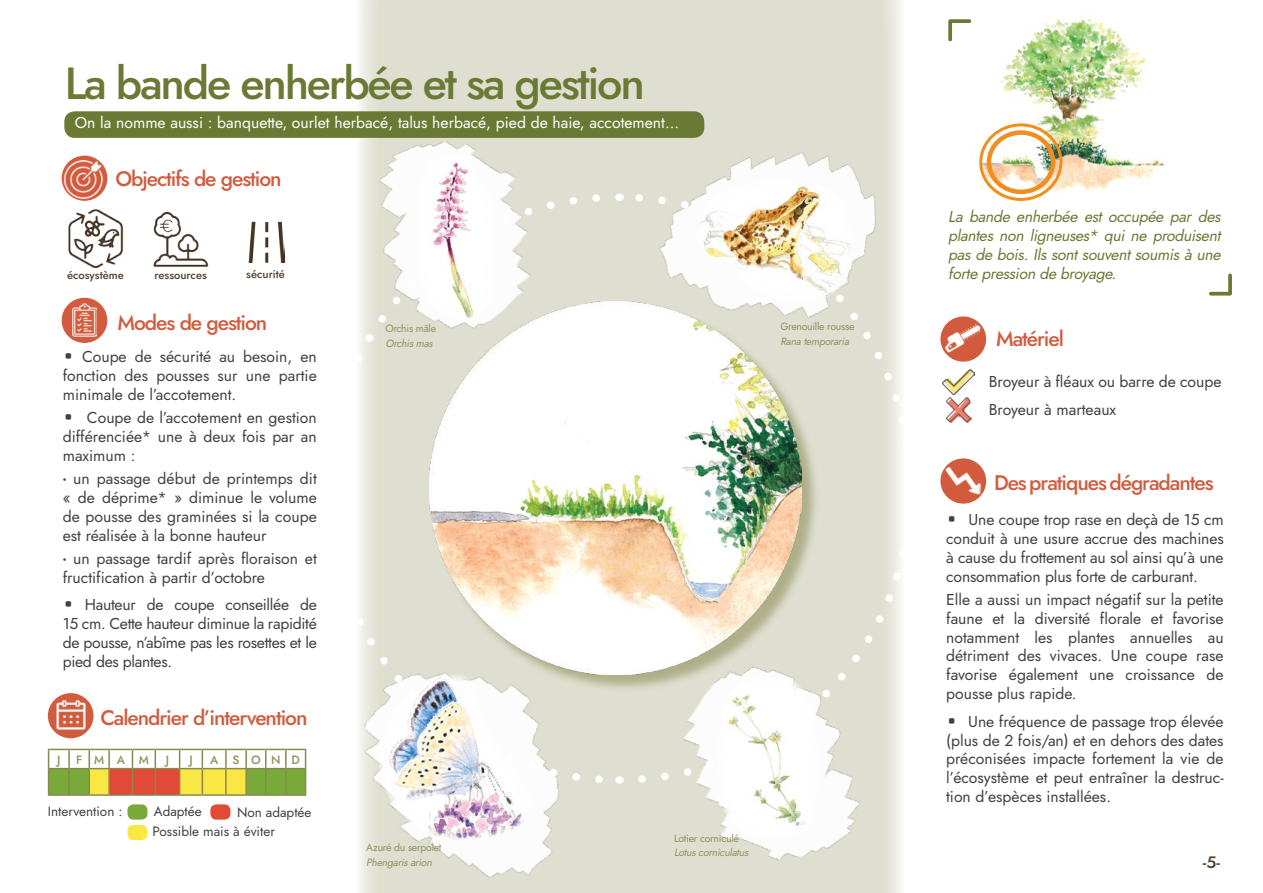
<style>
.page{position:relative;width:1263px;height:893px;background:#fff}
.page>*{position:absolute;margin:0;border:0;box-sizing:border-box;transform-origin:0 0}
.t1{font:500 45px "Jost";letter-spacing:-.05em;color:#6a7a34}
.t2{font:500 21px "Jost";letter-spacing:-.05em;color:#d25b3d}
.t3{font:500 16.5px "Jost";color:#4f3e31}
.t4{font:15.75px/18.9px "Jost";color:#414042;text-align:justify}
.t5{font:italic 15.75px/18.9px "Jost";color:#6a7a34;text-align:justify}
.t6{font:15.75px "Jost";color:#fff}
.t7{font:13.5px/19px "Jost";color:#414042}
.t8{font:500 12px "Jost";letter-spacing:.97em;color:#91915d}
.t9{font:500 11.25px "Jost";color:#4f3e31}
.t10{font:10.5px "Jost";letter-spacing:-.025em;color:#91915d}
.t11{font:italic 10.5px "Jost";color:#91915d}
.s1{font-family:"OCRA Std"}
.s2{font-family:"Nickelodeon NF"}
</style>
<div class="page">
<div style="left:359px;top:0;width:542px;height:893px;background:#dfdfd1"></div>
<img style="left:359px;top:787px;width:220px;height:101px">
<img style="left:634px;top:787px;width:241px;height:97px">
<img style="left:635px;top:95px;width:266px;height:95px">
<img style="left:372px;top:140px;width:194px;height:50px">
<div style="left:64px;top:111px;width:640px;height:27px;background:#6a7a34;border-radius:10px"></div>
<img style="left:429px;top:302px;width:373px;height:372px">
<img style="left:949px;top:18px;width:216px;height:175px">
<svg style="left:634px;top:492px;width:267px;height:295px"></svg>
<svg style="left:623px;top:190px;width:278px;height:284px"></svg>
<svg style="left:359px;top:190px;width:245px;height:295px"></svg>
<svg style="left:359px;top:503px;width:256px;height:284px"></svg>
<img style="left:378px;top:674px;width:157px;height:166px">
<img style="left:716px;top:674px;width:103px;height:166px">
<img style="left:417px;top:153px;width:81px;height:166px">
<img style="left:696px;top:179px;width:157px;height:124px">
<svg style="left:48px;top:749px;width:258px;height:45px"></svg>
<hr style="left:48px;top:794px;width:21px;height:2px;background:#88884f">
<hr style="left:69px;top:794px;width:20px;height:2px;background:#88884f">
<hr style="left:89px;top:794px;width:20px;height:2px;background:#88884f">
<hr style="left:109px;top:794px;width:23px;height:2px;background:#88884f">
<hr style="left:132px;top:794px;width:23px;height:2px;background:#88884f">
<hr style="left:155px;top:794px;width:25px;height:2px;background:#88884f">
<hr style="left:180px;top:794px;width:22px;height:2px;background:#88884f">
<hr style="left:202px;top:794px;width:24px;height:2px;background:#88884f">
<hr style="left:226px;top:794px;width:20px;height:2px;background:#88884f">
<hr style="left:246px;top:794px;width:20px;height:2px;background:#88884f">
<hr style="left:266px;top:794px;width:20px;height:2px;background:#88884f">
<hr style="left:286px;top:794px;width:20px;height:2px;background:#88884f">
<div style="left:987px;top:130px;width:68px;height:64px;border:4px solid #f18e1d;border-radius:50%"></div>
<div style="left:979px;top:123px;width:83px;height:78px;border:3px solid #f18e1d;border-radius:50%"></div>
<svg style="left:62px;top:156px;width:45px;height:45px"></svg>
<img style="left:64px;top:161px;width:40px;height:38px">
<img style="left:943px;top:369px;width:32px;height:25px">
<img style="left:946px;top:397px;width:25px;height:25px">
<div style="left:62px;top:298px;width:45px;height:45px;background:#d25b3d;border-radius:50%"></div>
<img style="left:72px;top:303px;width:25px;height:33px">
<div style="left:48px;top:693px;width:46px;height:45px;background:#d25b3d;border-radius:50%"></div>
<img style="left:54px;top:699px;width:33px;height:31px">
<div style="left:940px;top:316px;width:46px;height:46px;background:#d25b3d;border-radius:50%"></div>
<img style="left:945px;top:323px;width:37px;height:32px">
<div style="left:940px;top:458px;width:46px;height:46px;background:#d25b3d;border-radius:50%"></div>
<img style="left:945px;top:460px;width:35px;height:34px">
<svg style="left:950px;top:19px;width:19px;height:4px"></svg>
<svg style="left:948px;top:21px;width:4px;height:19px"></svg>
<svg style="left:1211px;top:292px;width:19px;height:4px"></svg>
<svg style="left:1228px;top:275px;width:4px;height:18px"></svg>
<div style="left:127px;top:804px;width:21px;height:16px;background:#79aa39;border-radius:6px"></div>
<div style="left:127px;top:825px;width:21px;height:15px;background:#f9e743;border-radius:6px"></div>
<div style="left:210px;top:804px;width:20px;height:16px;background:#e14a36;border-radius:6px"></div>
<img style="left:68px;top:209px;width:56px;height:58px">
<img style="left:153px;top:211px;width:56px;height:56px">
<img style="left:248px;top:221px;width:36px;height:42px">
<h1 class="t1" style="left:65px;top:53px;width:582px">La bande enherbée et sa gestion</h1>
<p class="t6" style="left:75px;top:112px;width:606px">On la nomme aussi : banquette, ourlet herbacé, talus herbacé, pied de haie, accotement...</p>
<h2 class="t2" style="left:115px;top:164px;width:168px">Objectifs de gestion</h2>
<p class="t9" style="left:67px;top:267px;width:58px">écosystème</p>
<p class="t9" style="left:155px;top:267px;width:54px">ressources</p>
<p class="t9" style="left:246px;top:266px;width:40px">sécurité</p>
<h2 class="t2" style="left:118px;top:309px;width:151px">Modes de gestion</h2>
<p class="t4" style="left:63px;top:348px;width:256px"><span class="s1">•</span> Coupe de sécurité au besoin, en fonction des pousses sur une partie minimale de l’accotement.</p>
<p class="t4" style="left:63px;top:408px;width:256px"><span class="s1">•</span> Coupe de l’accotement en gestion différenciée* une à deux fois par an maximum :</p>
<p class="t4" style="left:63px;top:469px;width:256px"><span class="s2">·</span> un passage début de printemps dit « de déprime* » diminue le volume de pousse des graminées si la coupe est réalisée à la bonne hauteur</p>
<p class="t4" style="left:63px;top:549px;width:256px"><span class="s2">·</span> un passage tardif après floraison et fructification à partir d’octobre</p>
<p class="t4" style="left:63px;top:596px;width:256px"><span class="s1">•</span> Hauteur de coupe conseillée de 15 cm. Cette hauteur diminue la rapidité de pousse, n’abîme pas les rosettes et le pied des plantes.</p>
<h2 class="t2" style="left:100px;top:703px;width:209px">Calendrier d’intervention</h2>
<p class="t8" style="left:57px;top:751px;width:5px">J</p>
<p class="t8" style="left:76px;top:751px;width:74px">FMA M</p>
<p class="t8" style="left:166px;top:751px;width:5px">J</p>
<p class="t8" style="left:189px;top:751px;width:5px">J</p>
<p class="t8" style="left:210px;top:751px;width:91px">A SOND</p>
<p class="t7" style="left:48px;top:802px;width:76px">Intervention :</p>
<p class="t7" style="left:154px;top:802px;width:49px">Adaptée</p>
<p class="t7" style="left:153px;top:803px;width:160px;text-indent:84px">Non adaptée<br>Possible mais à éviter</p>
<p class="t10" style="left:385px;top:322px;width:52px">Orchis mâle</p>
<p class="t11" style="left:385px;top:336px;width:52px">Orchismas</p>
<p class="t10" style="left:366px;top:840px;width:77px">Azuré du serpolet</p>
<p class="t11" style="left:366px;top:855px;width:70px">Phengarisarion</p>
<p class="t10" style="left:674px;top:831px;width:66px">Lotier corniculé</p>
<p class="t11" style="left:674px;top:845px;width:78px">Lotuscorniculatus</p>
<p class="t10" style="left:780px;top:319px;width:76px">Grenouille rousse</p>
<p class="t11" style="left:780px;top:334px;width:73px">Ranatemporaria</p>
<p class="t5" style="left:948px;top:207px;width:278px">La bande enherbée est occupée par des plantes non ligneuses* qui ne produisent pasde bois.Ilssontsouventsoumisàune forte pression de broyage.</p>
<h2 class="t2" style="left:996px;top:325px;width:69px">Matériel</h2>
<p class="t4" style="left:989px;top:368px;width:234px;line-height:27.5px">Broyeur à fléaux ou barre de coupe<br>Broyeur à marteaux</p>
<h2 class="t2" style="left:994px;top:468px;width:221px">Des pratiques dégradantes</h2>
<p class="t4" style="left:946px;top:510px;width:279px"><span class="s1">•</span> Une coupe trop rase en deçà de 15 cm conduit à une usure accrue des machines à cause du frottement au sol ainsi qu’à une consommation plus forte de carburant.</p>
<p class="t4" style="left:946px;top:590px;width:279px">Elle a aussi un impact négatif sur la petite faune et la diversité florale et favorise notamment les plantes annuelles au détriment des vivaces. Une coupe rase favorise également une croissance de pousse plus rapide.</p>
<p class="t4" style="left:946px;top:712px;width:279px"><span class="s1">•</span> Une fréquence de passage trop élevée (plus de 2 fois/an) et en dehors des dates préconisées impacte fortement la vie de l’écosystème et peut entraîner la destruc&shy;tion d’espèces installées.</p>
<p class="t3" style="left:1203px;top:851px;width:18px">-5-</p>
</div>
